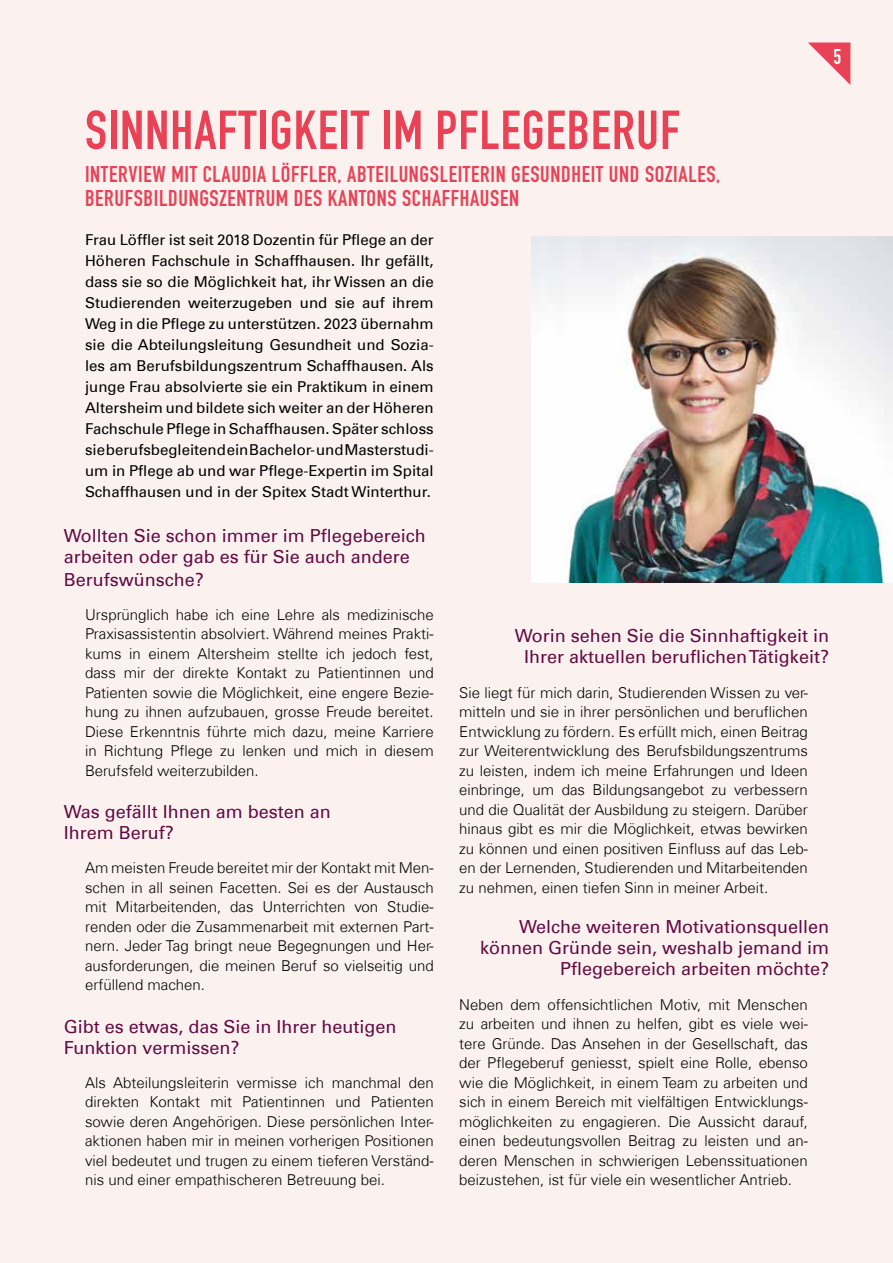
<style>
.page{position:relative;width:893px;height:1263px;background:#fbf2ef}
.page>*{position:absolute;margin:0;border:0;box-sizing:border-box;transform-origin:0 0}
.t1{font:54px "DIN Engschrift Std";letter-spacing:.02em;color:#e94155}
.t2{font:22.5px/24px "DIN Engschrift Std";letter-spacing:.03em;color:#e94155}
.t3{font:21px "DIN Engschrift Std";color:#fff}
.t4{font:18px/21px "Univers Com 55 Roman";color:#630a43}
.t5{font:300 15px/19.5px "Univers Com 45";color:#000;text-align:justify}
.t6{font:15px/21px "Univers Com 55 Roman";color:#000;text-align:justify}
</style>
<div class="page">
<svg style="left:808px;top:43px;width:42px;height:42px"></svg>
<img style="left:531px;top:236px;width:362px;height:347px">
<h1 class="t1" style="left:85px;top:98px;width:596px">SINNHAFTIGKEIT IM PFLEGEBERUF</h1>
<h2 class="t2" style="left:85px;top:162px;width:637px">INTERVIEW MIT CLAUDIA LÖFFLER, ABTEILUNGSLEITERIN GESUNDHEIT UND SOZIALES,<br>BERUFSBILDUNGSZENTRUM DES KANTONS SCHAFFHAUSEN</h2>
<p class="t6" style="left:85px;top:229px;width:350px">Frau Löffler ist seit 2018 Dozentin für Pflege an der Höheren Fachschule in Schaffhausen. Ihr gefällt, dass sie so die Möglichkeit hat, ihr Wissen an die Studierenden weiterzugeben und sie auf ihrem Weg in die Pflege zu unterstützen. 2023 übernahm sie die Abteilungsleitung Gesundheit und Sozia&shy;les am Berufsbildungszentrum Schaffhausen. Als junge Frau absolvierte sie ein Praktikum in einem Altersheim und bildete sich weiter an der Höheren Fachschule Pflege in Schaffhausen. Später schloss sie berufsbegleitend ein Bachelor- und Masterstudi&shy;um in Pflege ab und war Pflege-Expertin im Spital Schaffhausen und in der Spitex Stadt Winterthur.</p>
<p class="t4" style="left:64px;top:525px;width:364px;line-height:21.8px">Wollten Sie schon immer im Pflegebereich arbeiten oder gab es für Sie auch andere<br>Berufswünsche?</p>
<h3 class="t3" style="left:833px;top:44px;width:9px">5</h3>
<p class="t5" style="left:85px;top:604px;width:350px">Ursprünglich habe ich eine Lehre als medizinische Praxisassistentin absolviert. Während meines Prakti&shy;kums in einem Altersheim stellte ich jedoch fest, dass mir der direkte Kontakt zu Patientinnen und Patienten sowie die Möglichkeit, eine engere Bezie&shy;hung zu ihnen aufzubauen, grosse Freude bereitet.<br>Diese Erkenntnis führte mich dazu, meine Karriere in Richtung Pflege zu lenken und mich in diesem Berufsfeld weiterzubilden.</p>
<p class="t4" style="left:64px;top:801px;width:269px">Was gefällt Ihnen am besten an<br>Ihrem Beruf?</p>
<p class="t5" style="left:85px;top:858px;width:350px">Am meisten Freude bereitet mir der Kontakt mit Men&shy;schen in all seinen Facetten. Sei es der Austausch mit Mitarbeitenden, das Unterrichten von Studie&shy;renden oder die Zusammenarbeit mit externen Part&shy;nern. Jeder Tag bringt neue Begegnungen und Her&shy;ausforderungen, die meinen Beruf so vielseitig und erfüllend machen.</p>
<p class="t4" style="left:64px;top:1016px;width:334px">Gibt es etwas, das Sie in Ihrer heutigen<br>Funktion vermissen?</p>
<p class="t5" style="left:85px;top:1072px;width:350px">Als Abteilungsleiterin vermisse ich manchmal den direkten Kontakt mit Patientinnen und Patienten sowie deren Angehörigen. Diese persönlichen Inter&shy;aktionen haben mir in meinen vorherigen Positionen viel bedeutet und trugen zu einem tieferen Verständ&shy;nis und einer empathischeren Betreuung bei.</p>
<p class="t4" style="left:515px;top:626px;width:316px;text-align:center">Worin sehen Sie die Sinnhaftigkeit in<br>Ihrer aktuellen beruflichen Tätigkeit?</p>
<p class="t5" style="left:459px;top:682px;width:350px">Sie liegt für mich darin, Studierenden Wissen zu ver&shy;mitteln und sie in ihrer persönlichen und beruflichen Entwicklung zu fördern. Es erfüllt mich, einen Beitrag zur Weiterentwicklung des Berufsbildungszentrums zu leisten, indem ich meine Erfahrungen und Ideen einbringe, um das Bildungsangebot zu verbessern und die Qualität der Ausbildung zu steigern. Darüber hinaus gibt es mir die Möglichkeit, etwas bewirken zu können und einen positiven Einfluss auf das Leb&shy;en der Lernenden, Studierenden und Mitarbeitenden zu nehmen, einen tiefen Sinn in meiner Arbeit.</p>
<p class="t4" style="left:480px;top:916px;width:351px;text-align:right">Welche weiteren Motivationsquellen können Gründe sein, weshalb jemand im<br>Pflegebereich arbeiten möchte?</p>
<p class="t5" style="left:459px;top:994px;width:350px">Neben dem offensichtlichen Motiv, mit Menschen zu arbeiten und ihnen zu helfen, gibt es viele wei&shy;tere Gründe. Das Ansehen in der Gesellschaft, das der Pflegeberuf geniesst, spielt eine Rolle, ebenso wie die Möglichkeit, in einem Team zu arbeiten und sich in einem Bereich mit vielfältigen Entwicklungs&shy;möglichkeiten zu engagieren. Die Aussicht darauf, einen bedeutungsvollen Beitrag zu leisten und an&shy;deren Menschen in schwierigen Lebenssituationen beizustehen, ist für viele ein wesentlicher Antrieb.</p>
</div>
